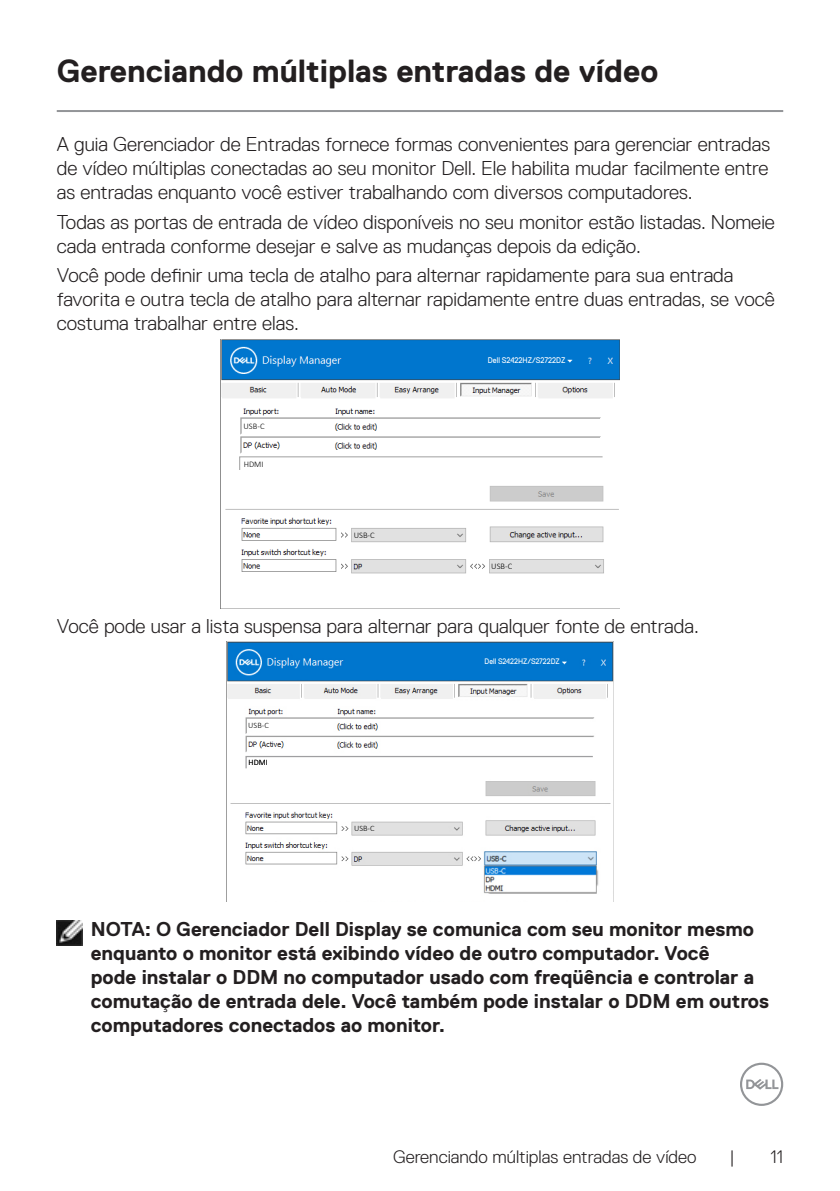
<style>
.page{position:relative;width:840px;height:1191px;background:#fff}
.page>*{position:absolute;margin:0;border:0;box-sizing:border-box;transform-origin:0 0}
.t1{font:700 32px "Dell Replica";color:#231f20}
.t2{font:300 20px/24px "Dell Replica";color:#231f20}
.t3{font:700 20px/24px "Dell Replica";color:#231f20}
.t4{font:300 18px "Dell Replica";color:#231f20}
.t5{font:300 8.6px "Calibri";color:#000}
.t6{font:8.2px "Dell Replica";color:#fff;scale:.9 1}
.t7{font:300 8.2px "Calibri";color:#000}
.t8{font:8px "Dell Replica";color:#fff;scale:.9 1}
</style>
<div class="page">
<svg style="left:740px;top:1062px;width:42px;height:44px"></svg>
<hr style="left:57px;top:110px;width:725px;height:2px;background:#939598">
<img style="left:220px;top:340px;width:399px;height:268px">
<div style="left:483px;top:354px;width:80px;height:11px;background:#0076ce"></div>
<svg style="left:239px;top:456px;width:364px;height:15px"></svg>
<div style="left:242px;top:423px;width:27px;height:9px;background:#fff"></div>
<div style="left:490px;top:562px;width:27px;height:8px;background:#e1e1e1"></div>
<div style="left:353px;top:531px;width:26px;height:8px;background:#e1e1e1"></div>
<img style="left:227px;top:642px;width:385px;height:252px">
<div style="left:479px;top:655px;width:80px;height:11px;background:#0076ce"></div>
<div style="left:353px;top:824px;width:26px;height:8px;background:#e1e1e1"></div>
<div style="left:248px;top:720px;width:25px;height:10px;background:#fff"></div>
<svg style="left:245px;top:751px;width:348px;height:18px"></svg>
<div style="left:227px;top:778px;width:14px;height:11px;background:#fff"></div>
<img style="left:57px;top:920px;width:25px;height:25px">
<h1 class="t1" style="left:57px;top:53px;width:602px">Gerenciando múltiplas entradas de vídeo</h1>
<p class="t2" style="left:57px;top:132px;width:714px;text-align:justify">A guia Gerenciador de Entradas fornece formas convenientes para gerenciar entradas de vídeo múltiplas conectadas ao seu monitor Dell. Ele habilita mudar facilmente entre as entradas enquanto você estiver trabalhando com diversos computadores.</p>
<p class="t2" style="left:57px;top:210px;width:719px">Todas as portas de entrada de vídeo disponíveis no seu monitor estão listadas. Nomeie cada entrada conforme desejar e salve as mudanças depois da edição.</p>
<p class="t2" style="left:57px;top:264px;width:719px">Você pode definir uma tecla de atalho para alternar rapidamente para sua entrada favorita e outra tecla de atalho para alternar rapidamente entre duas entradas, se você costuma trabalhar entre elas.</p>
<p class="t6" style="left:487px;top:355px;width:88px">Dell S2422HZ/S2722DZ</p>
<p class="t5" style="left:243px;top:421px;width:23px">USB-C</p>
<p class="t5" style="left:244px;top:458px;width:21px">HDMI</p>
<p class="t5" style="left:353px;top:529px;width:23px">USB-C</p>
<p class="t5" style="left:491px;top:561px;width:23px">USB-C</p>
<p class="t2" style="left:57px;top:614px;width:643px">Você pode usar a lista suspensa para alternar para qualquer fonte de entrada.</p>
<p class="t8" style="left:484px;top:657px;width:85px">Dell S2422HZ/S2722DZ</p>
<p class="t7" style="left:248px;top:720px;width:22px">USB-C</p>
<p class="t7" style="left:248px;top:757px;width:21px">HDMI</p>
<p class="t7" style="left:354px;top:823px;width:22px">USB-C</p>
<p class="t3" style="left:91px;top:917px;width:679px">NOTA: O Gerenciador Dell Display se comunica com seu monitor mesmo enquanto o monitor está exibindo vídeo de outro computador. Você<br>pode instalar o DDM no computador usado com freqüência e controlar a comutação de entrada dele. Você também pode instalar o DDM em outros computadores conectados ao monitor.</p>
<p class="t4" style="left:393px;top:1146px;width:305px">Gerenciando múltiplas entradas de vídeo</p>
<p class="t4" style="left:729px;top:1146px;width:7px">|</p>
<p class="t4" style="left:770px;top:1146px;width:14px">11</p>
</div>
